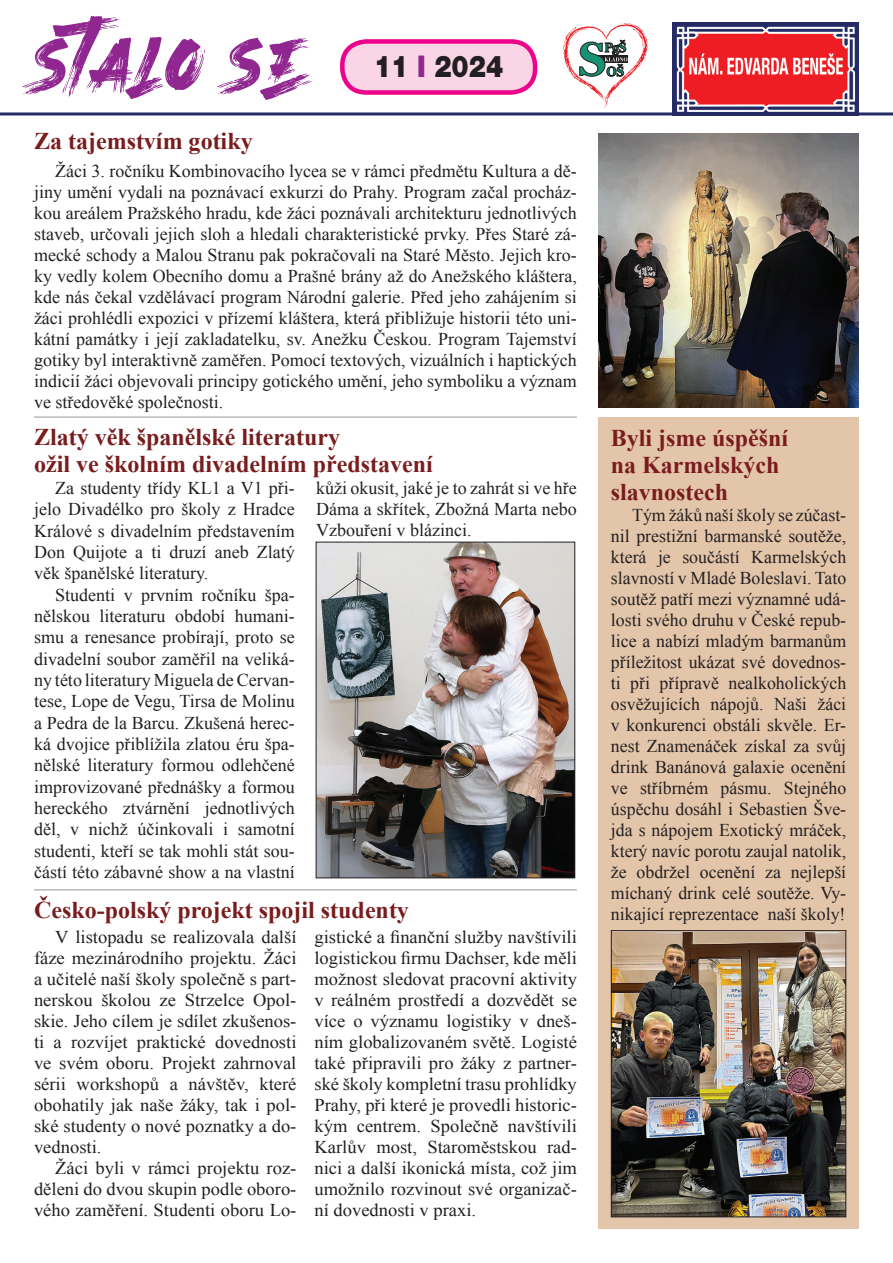
<style>
.page{position:relative;width:893px;height:1263px;background:#fff}
.page>*{position:absolute;margin:0;border:0;box-sizing:border-box;transform-origin:0 0}
.t1{font:900 30px "Helvetica Neue LT Pro";color:#231f20;scale:.86 1}
.t2{font:700 24px/27px "Times New Roman";color:#791c1e}
.t3{font:18px/21px "Times New Roman";color:#231f20;text-align:justify}
.s1{color:#90268f}
</style>
<div class="page">
<div style="left:598px;top:418px;width:261px;height:811px;background:#e3c5aa"></div>
<hr style="left:0;top:112px;width:893px;height:3px;background:#252b65">
<img style="left:22px;top:15px;width:290px;height:85px">
<svg style="left:563px;top:23px;width:85px;height:85px"></svg>
<img style="left:673px;top:23px;width:186px;height:89px">
<div style="left:342px;top:41px;width:193px;height:51px;background:#fad5e5;border-radius:24px"></div>
<div style="left:340px;top:39px;width:197px;height:56px;border:4px solid #ed028c;border-radius:24px"></div>
<img style="left:598px;top:133px;width:261px;height:274px">
<img style="left:613px;top:932px;width:231px;height:283px">
<div style="left:611px;top:930px;width:235px;height:287px;border:1px solid #231f20"></div>
<img style="left:318px;top:544px;width:255px;height:332px">
<div style="left:316px;top:542px;width:259px;height:336px;border:1px solid #231f20"></div>
<hr style="left:34px;top:417px;width:543px;height:1px;background:#939598">
<hr style="left:34px;top:889px;width:543px;height:1px;background:#939598">
<h2 class="t2" style="left:34px;top:127px;width:220px">Za tajemstvím gotiky</h2>
<h1 class="t1" style="left:374px;top:48px;width:152px">11 <span class="s1">I</span> 2024</h1>
<p class="t3" style="left:34px;top:160px;width:544px;text-indent:21px">Žáci 3. ročníku Kombinovacího lycea se v rámci předmětu Kultura a dě&shy;jiny umění vydali na poznávací exkurzi do Prahy. Program začal procház&shy;kou areálem Pražského hradu, kde žáci poznávali architekturu jednotlivých staveb, určovali jejich sloh a hledali charakteristické prvky. Přes Staré zá&shy;mecké schody a Malou Stranu pak pokračovali na Staré Město. Jejich kro&shy;ky vedly kolem Obecního domu a Prašné brány až do Anežského kláštera, kde nás čekal vzdělávací program Národní galerie. Před jeho zahájením si žáci prohlédli expozici v přízemí kláštera, která přibližuje historii této uni&shy;kátní památky i její zakladatelku, sv. Anežku Českou. Program Tajemství gotiky byl interaktivně zaměřen. Pomocí textových, vizuálních i haptických indicií žáci objevovali principy gotického umění, jeho symboliku a význam ve středověké společnosti.</p>
<h2 class="t2" style="left:34px;top:423px;width:400px">Zlatý věk španělské literatury<br>ožil ve školním divadelním představení</h2>
<p class="t3" style="left:34px;top:477px;width:262px;text-indent:21px">Za studenty třídy KL1 a V1 při&shy;jelo Divadélko pro školy z Hradce Králové s divadelním představením Don Quijote a ti druzí aneb Zlatý věk španělské literatury.</p>
<p class="t3" style="left:34px;top:584px;width:262px;text-indent:21px">Studenti v prvním ročníku špa&shy;nělskou literaturu období humani&shy;smu a renesance probírají, proto se divadelní soubor zaměřil na veliká&shy;ny této literatury Miguela de Cervan&shy;tese, Lope de Vegu, Tirsa de Molinu a Pedra de la Barcu. Zkušená herec&shy;ká dvojice přiblížila zlatou éru špa&shy;nělské literatury formou odlehčené improvizované přednášky a formou hereckého ztvárnění jednotlivých děl, v nichž účinkovali i samotní studenti, kteří se tak mohli stát sou&shy;částí této zábavné show a na vlastní</p>
<p class="t3" style="left:316px;top:477px;width:262px">kůži okusit, jaké je to zahrát si ve hře Dáma a skřítek, Zbožná Marta nebo Vzbouření v blázinci.</p>
<h2 class="t2" style="left:34px;top:896px;width:376px">Česko-polský projekt spojil studenty</h2>
<p class="t3" style="left:34px;top:926px;width:264px;text-indent:21px">V listopadu se realizovala další fáze mezinárodního projektu. Žáci a učitelé naší školy společně s part&shy;nerskou školou ze Strzelce Opol&shy;skie. Jeho cílem je sdílet zkušenos&shy;ti a rozvíjet praktické dovednosti ve svém oboru. Projekt zahrnoval sérii workshopů a návštěv, které obohatily jak naše žáky, tak i pol&shy;ské studenty o nové poznatky a do&shy;vednosti.</p>
<p class="t3" style="left:34px;top:1157px;width:264px;text-indent:21px">Žáci byli v rámci projektu roz&shy;děleni do dvou skupin podle oboro&shy;vého zaměření. Studenti oboru Lo-</p>
<p class="t3" style="left:314px;top:926px;width:264px">gistické a finanční služby navštívili logistickou firmu Dachser, kde měli možnost sledovat pracovní aktivity v reálném prostředí a dozvědět se více o významu logistiky v dneš&shy;ním globalizovaném světě. Logisté také připravili pro žáky z partner&shy;ské školy kompletní trasu prohlídky Prahy, při které je provedli historic&shy;kým centrem. Společně navštívili Karlův most, Staroměstskou rad&shy;nici a další ikonická místa, což jim umožnilo rozvinout své organizač&shy;ní dovednosti v praxi.</p>
<h2 class="t2" style="left:611px;top:424px;width:179px">Byli jsme úspěšní na Karmelských slavnostech</h2>
<p class="t3" style="left:611px;top:504px;width:237px;text-indent:21px">Tým žáků naší školy se zúčast&shy;nil prestižní barmanské soutěže, která je součástí Karmelských slavností v Mladé Boleslavi. Tato soutěž patří mezi významné udá&shy;losti svého druhu v České repub&shy;lice a nabízí mladým barmanům příležitost ukázat své dovednos&shy;ti při přípravě nealkoholických osvěžujících nápojů. Naši žáci v konkurenci obstáli skvěle. Er&shy;nest Znamenáček získal za svůj drink Banánová galaxie ocenění ve stříbrném pásmu. Stejného úspěchu dosáhl i Sebastien Šve&shy;jda s nápojem Exotický mráček, který navíc porotu zaujal natolik, že obdržel ocenění za nejlepší míchaný drink celé soutěže. Vy&shy;nikající reprezentace naší školy!</p>
</div>
